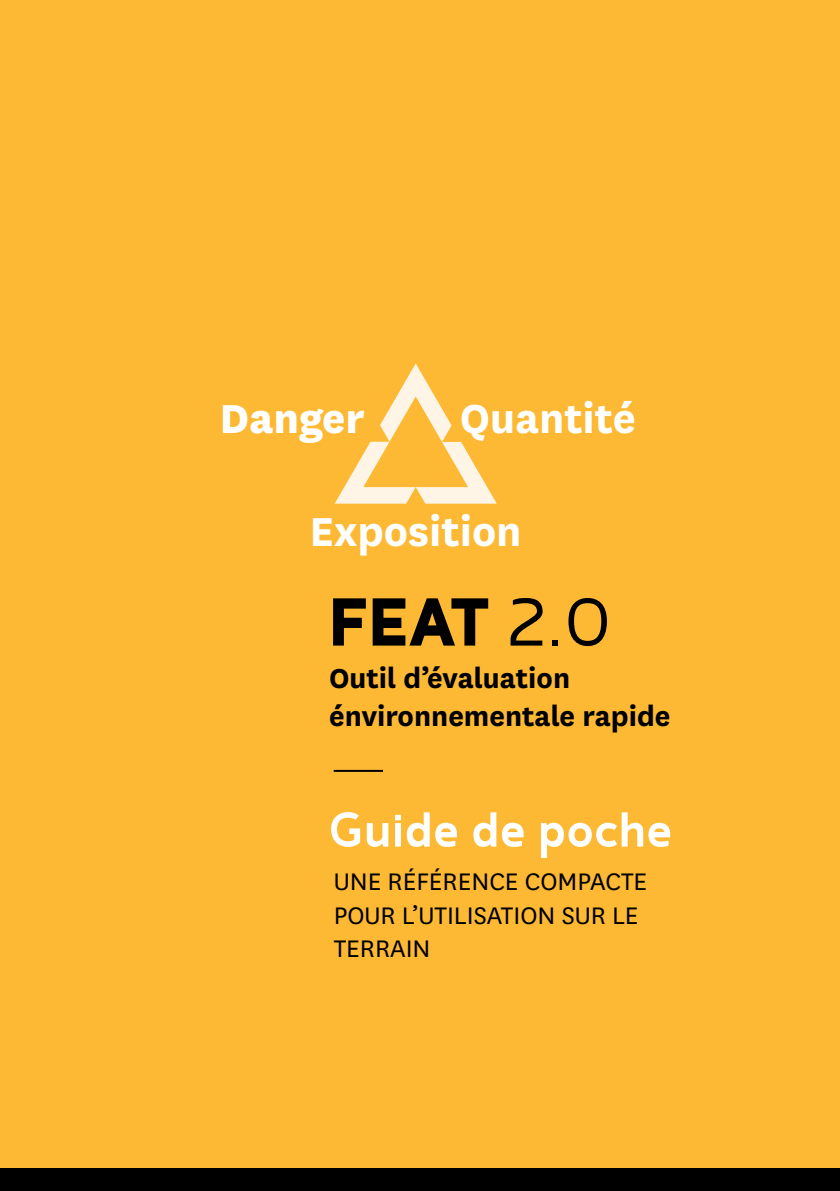
<style>
.page{position:relative;width:840px;height:1191px;background:#fff}
.page>*{position:absolute;margin:0;border:0;box-sizing:border-box;transform-origin:0 0}
.t1{font:700 80px "Betm";color:#000}
.t2{font:58px "Betm";color:#fff}
.t3{font:700 47.2px "National";color:#fff}
.t4{font:800 47.2px "National";color:#fff}
.t5{font:700 32px/38.4px "National";color:#000}
.t6{font:28px/33.6px "National";color:#000}
.s1{font-weight:300}
</style>
<div class="page">
<div style="left:0;top:0;width:839px;height:1191px;background:#fdb933"></div>
<svg style="left:335px;top:363px;width:161px;height:140px"></svg>
<div style="left:0;top:1168px;width:839px;height:23px;background:#000"></div>
<hr style="left:333px;top:770px;width:50px;height:2px;background:#000">
<h3 class="t4" style="left:219px;top:384px;width:146px">Danger</h3>
<h3 class="t3" style="left:459px;top:385px;width:177px">Quantité</h3>
<h3 class="t3" style="left:309px;top:498px;width:213px">Exposition</h3>
<h1 class="t1" style="left:329px;top:571px;width:284px">FEAT <span class="s1">2.0</span></h1>
<p class="t5" style="left:329px;top:656px;width:343px">Outil d’évaluation énvironnementale rapide</p>
<h2 class="t2" style="left:329px;top:794px;width:345px">Guide de poche</h2>
<p class="t6" style="left:333px;top:863px;width:311px">UNE RÉFÉRENCE COMPACTE<br>POUR L’UTILISATION SUR LE<br>TERRAIN</p>
</div>
